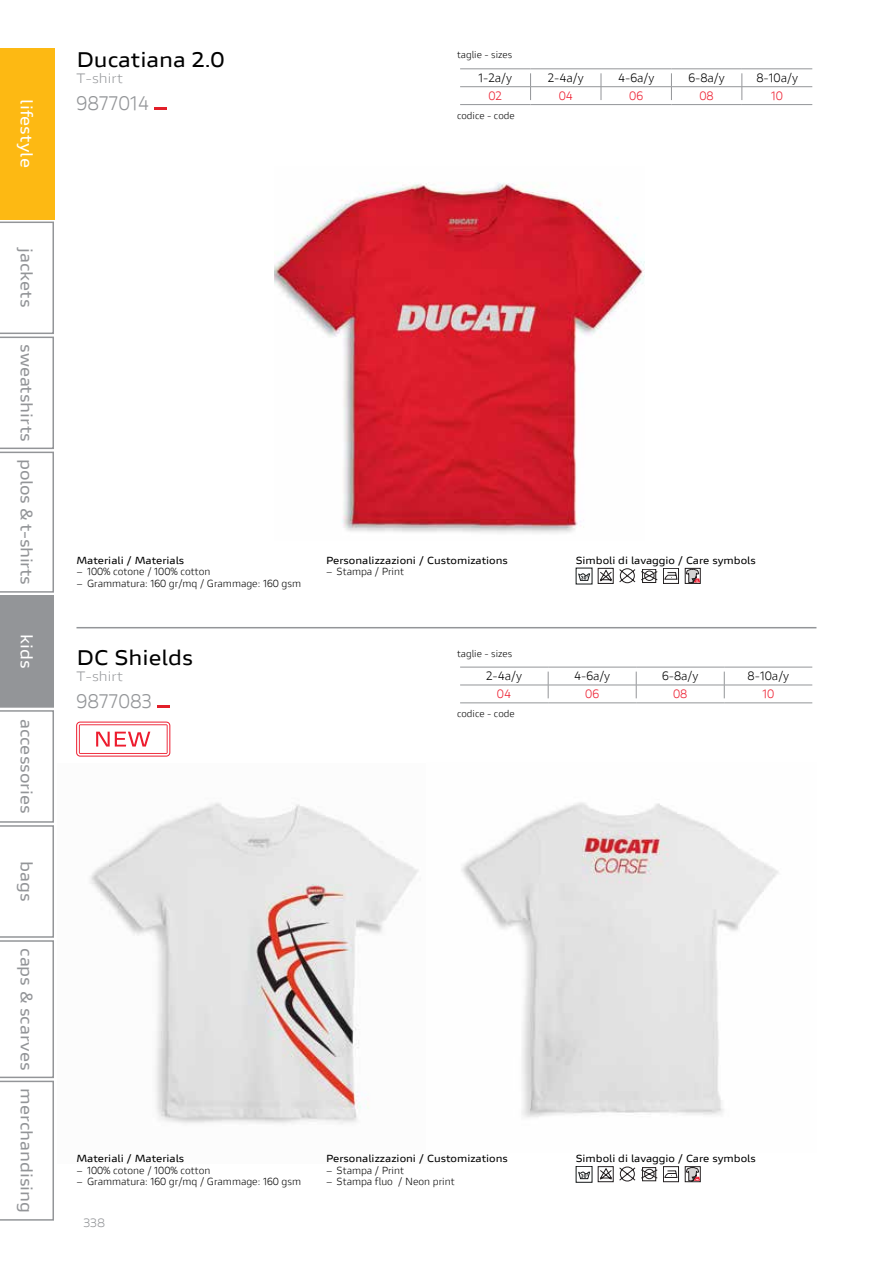
<style>
.page{position:relative;width:893px;height:1263px;background:#fff}
.page>*{position:absolute;margin:0;border:0;box-sizing:border-box;transform-origin:0 0}
.t1{font:700 21px "Ducati Style Ext";color:#000}
.t2{font:19.5px "Ducati Style";color:#939598}
.t3{font:700 16.5px "Ducati Style Ext";color:#939598}
.t4{font:700 16.5px "Ducati Style Ext";color:#fff}
.t5{font:13.5px "Ducati Style Ext";color:#939598}
.t6{font:12px "Ducati Style";color:#000}
.t7{font:12px "Ducati Style";color:#ed1c2e}
.t8{font:12px "Ducati Style Ext";color:#939598}
.t9{font:10.2px "Ducati Style";color:#000}
.t10{font:700 10.2px "Ducati Style Ext";color:#000}
.t11{font:9.75px "Ducati Style";color:#000}
</style>
<div class="page">
<div style="left:0;top:48px;width:54px;height:171px;background:#fdb913"></div>
<svg style="left:0;top:222px;width:54px;height:998px"></svg>
<img style="left:90px;top:802px;width:329px;height:322px">
<svg style="left:154px;top:108px;width:13px;height:2px"></svg>
<hr style="left:460px;top:69px;width:71px;height:1px;background:#939598">
<hr style="left:531px;top:69px;width:70px;height:1px;background:#939598">
<hr style="left:601px;top:69px;width:70px;height:1px;background:#939598">
<hr style="left:671px;top:69px;width:71px;height:1px;background:#939598">
<hr style="left:742px;top:69px;width:70px;height:1px;background:#939598">
<hr style="left:460px;top:86px;width:71px;height:1px;background:#939598">
<hr style="left:531px;top:86px;width:70px;height:1px;background:#939598">
<hr style="left:601px;top:86px;width:70px;height:1px;background:#939598">
<hr style="left:671px;top:86px;width:71px;height:1px;background:#939598">
<hr style="left:742px;top:86px;width:70px;height:1px;background:#939598">
<hr style="left:460px;top:104px;width:71px;height:1px;background:#939598">
<hr style="left:531px;top:104px;width:70px;height:1px;background:#939598">
<hr style="left:601px;top:104px;width:70px;height:1px;background:#939598">
<hr style="left:671px;top:104px;width:71px;height:1px;background:#939598">
<hr style="left:742px;top:104px;width:70px;height:1px;background:#939598">
<svg style="left:530px;top:73px;width:1px;height:27px"></svg>
<svg style="left:601px;top:73px;width:1px;height:27px"></svg>
<svg style="left:671px;top:73px;width:1px;height:27px"></svg>
<svg style="left:742px;top:73px;width:1px;height:27px"></svg>
<svg style="left:578px;top:573px;width:12px;height:8px"></svg>
<div style="left:598px;top:568px;width:15px;height:16px;border:1px solid #231f20"></div>
<svg style="left:599px;top:569px;width:13px;height:13px"></svg>
<svg style="left:619px;top:568px;width:39px;height:15px"></svg>
<div style="left:644px;top:571px;width:10px;height:10px;border:1px solid #231f20;border-radius:50%"></div>
<div style="left:663px;top:568px;width:16px;height:16px;border:1px solid #231f20"></div>
<svg style="left:665px;top:572px;width:12px;height:8px"></svg>
<div style="left:685px;top:568px;width:15px;height:16px;border:1px solid #231f20"></div>
<svg style="left:686px;top:569px;width:14px;height:14px"></svg>
<hr style="left:76px;top:627px;width:740px;height:1px;background:#939598">
<svg style="left:157px;top:706px;width:12px;height:2px"></svg>
<hr style="left:460px;top:667px;width:88px;height:1px;background:#939598">
<hr style="left:548px;top:667px;width:88px;height:1px;background:#939598">
<hr style="left:636px;top:667px;width:88px;height:1px;background:#939598">
<hr style="left:724px;top:667px;width:88px;height:1px;background:#939598">
<hr style="left:460px;top:685px;width:88px;height:1px;background:#939598">
<hr style="left:548px;top:685px;width:88px;height:1px;background:#939598">
<hr style="left:636px;top:685px;width:88px;height:1px;background:#939598">
<hr style="left:724px;top:685px;width:88px;height:1px;background:#939598">
<hr style="left:460px;top:703px;width:88px;height:1px;background:#939598">
<hr style="left:548px;top:703px;width:88px;height:1px;background:#939598">
<hr style="left:636px;top:703px;width:88px;height:1px;background:#939598">
<hr style="left:724px;top:703px;width:88px;height:1px;background:#939598">
<svg style="left:548px;top:672px;width:1px;height:26px"></svg>
<svg style="left:636px;top:672px;width:1px;height:26px"></svg>
<svg style="left:724px;top:672px;width:1px;height:26px"></svg>
<div style="left:576px;top:1166px;width:16px;height:16px;border:1px solid #131718"></div>
<svg style="left:578px;top:1171px;width:12px;height:8px"></svg>
<div style="left:598px;top:1166px;width:15px;height:16px;border:1px solid #231f20"></div>
<svg style="left:599px;top:1167px;width:13px;height:13px"></svg>
<svg style="left:619px;top:1166px;width:39px;height:15px"></svg>
<div style="left:644px;top:1169px;width:10px;height:10px;border:1px solid #231f20;border-radius:50%"></div>
<div style="left:663px;top:1166px;width:16px;height:16px;border:1px solid #231f20"></div>
<svg style="left:665px;top:1170px;width:12px;height:8px"></svg>
<div style="left:685px;top:1166px;width:15px;height:16px;border:1px solid #231f20"></div>
<svg style="left:686px;top:1167px;width:14px;height:14px"></svg>
<img style="left:274px;top:183px;width:370px;height:350px">
<div style="left:76px;top:722px;width:94px;height:34px;border:1px solid #ed1c2e;border-radius:4px"></div>
<svg style="left:79px;top:724px;width:89px;height:30px"></svg>
<img style="left:461px;top:802px;width:318px;height:316px">
<h3 class="t4" style="left:37px;top:99px;width:70px;rotate:90deg">lifestyle</h3>
<h3 class="t3" style="left:37px;top:248px;width:60px;rotate:90deg">jackets</h3>
<h3 class="t3" style="left:37px;top:344px;width:243px;rotate:90deg">sweatshirts polos &amp; t-shirts</h3>
<h3 class="t4" style="left:37px;top:634px;width:36px;rotate:90deg">kids</h3>
<h3 class="t3" style="left:37px;top:719px;width:96px;rotate:90deg">accessories</h3>
<h3 class="t3" style="left:37px;top:861px;width:42px;rotate:90deg">bags</h3>
<h3 class="t3" style="left:37px;top:948px;width:266px;rotate:90deg">caps &amp; scarves merchandising</h3>
<h1 class="t1" style="left:76px;top:45px;width:150px">Ducatiana 2.0</h1>
<h3 class="t5" style="left:76px;top:70px;width:48px">T-shirt</h3>
<h2 class="t2" style="left:76px;top:91px;width:74px">9877014</h2>
<p class="t11" style="left:457px;top:49px;width:57px">taglie - sizes</p>
<p class="t6" style="left:478px;top:71px;width:35px">1-2a/y</p>
<p class="t6" style="left:548px;top:71px;width:38px">2-4a/y</p>
<p class="t6" style="left:618px;top:71px;width:38px">4-6a/y</p>
<p class="t6" style="left:688px;top:71px;width:38px">6-8a/y</p>
<p class="t6" style="left:756px;top:71px;width:43px">8-10a/y</p>
<p class="t7" style="left:488px;top:88px;width:15px">02</p>
<p class="t7" style="left:559px;top:88px;width:16px">04</p>
<p class="t7" style="left:629px;top:88px;width:15px">06</p>
<p class="t7" style="left:699px;top:88px;width:16px">08</p>
<p class="t7" style="left:771px;top:88px;width:13px">10</p>
<p class="t11" style="left:457px;top:109px;width:59px">codice - code</p>
<p class="t10" style="left:76px;top:554px;width:109px">Materiali / Materials</p>
<p class="t9" style="left:76px;top:565px;width:135px">– 100% cotone / 100% cotton</p>
<p class="t9" style="left:76px;top:577px;width:226px">– Grammatura: 160 gr/mq / Grammage: 160 gsm</p>
<h1 class="t1" style="left:76px;top:644px;width:118px">DC Shields</h1>
<h3 class="t5" style="left:76px;top:668px;width:48px">T-shirt</h3>
<h2 class="t2" style="left:76px;top:689px;width:77px">9877083</h2>
<p class="t10" style="left:326px;top:554px;width:183px">Personalizzazioni / Customizations</p>
<p class="t9" style="left:326px;top:565px;width:79px">– Stampa / Print</p>
<p class="t10" style="left:576px;top:554px;width:181px">Simboli di lavaggio / Care symbols</p>
<p class="t11" style="left:457px;top:647px;width:57px">taglie - sizes</p>
<p class="t6" style="left:486px;top:669px;width:38px">2-4a/y</p>
<p class="t6" style="left:574px;top:669px;width:38px">4-6a/y</p>
<p class="t6" style="left:662px;top:669px;width:38px">6-8a/y</p>
<p class="t6" style="left:748px;top:669px;width:43px">8-10a/y</p>
<p class="t7" style="left:497px;top:687px;width:16px">04</p>
<p class="t7" style="left:585px;top:687px;width:15px">06</p>
<p class="t7" style="left:673px;top:687px;width:16px">08</p>
<p class="t7" style="left:762px;top:687px;width:13px">10</p>
<p class="t11" style="left:457px;top:708px;width:59px">codice - code</p>
<p class="t10" style="left:76px;top:1152px;width:109px">Materiali / Materials</p>
<p class="t9" style="left:76px;top:1163px;width:135px">– 100% cotone / 100% cotton</p>
<p class="t9" style="left:76px;top:1175px;width:226px">– Grammatura: 160 gr/mq / Grammage: 160 gsm</p>
<p class="t8" style="left:83px;top:1215px;width:23px">338</p>
<p class="t10" style="left:326px;top:1152px;width:183px">Personalizzazioni / Customizations</p>
<p class="t9" style="left:326px;top:1163px;width:79px">– Stampa / Print</p>
<p class="t9" style="left:326px;top:1175px;width:130px">– Stampa fluo / Neon print</p>
<p class="t10" style="left:576px;top:1152px;width:181px">Simboli di lavaggio / Care symbols</p>
</div>
